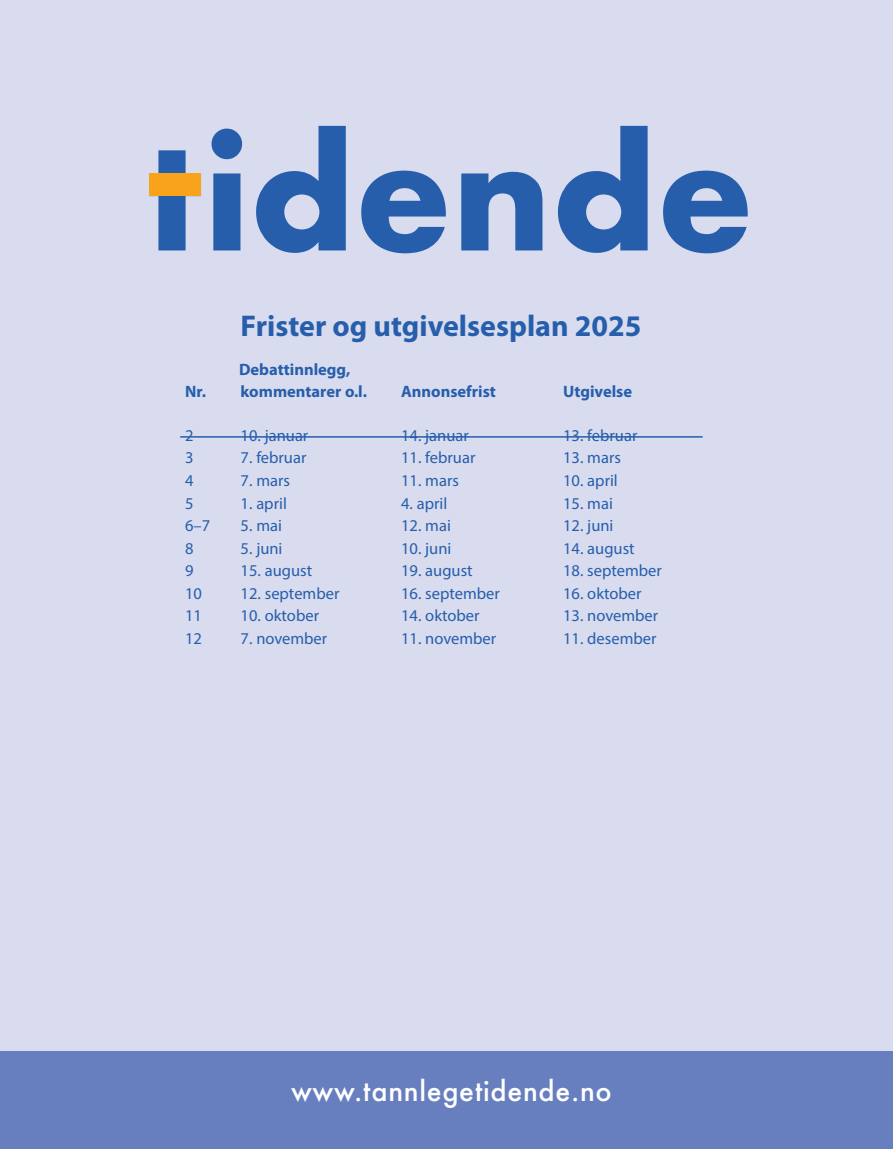
<style>
.page{position:relative;width:893px;height:1149px;background:#fff}
.page>*{position:absolute;margin:0;border:0;box-sizing:border-box;transform-origin:0 0}
.t1{font:700 150px "Futura";color:#275eac}
.t2{font:700 30px "Myriad Pro";color:#275eac}
.t3{font:500 27px "Futura";letter-spacing:.025em;color:#fff}
.t4{font:16.5px "Myriad Pro";color:#275eac}
.t5{font:700 16.5px/21.6px "Myriad Pro";color:#275eac}
</style>
<div class="page">
<div style="left:1px;top:0;width:892px;height:1051px;background:#d8dcee"></div>
<div style="left:1px;top:1050px;width:892px;height:98px;background:#687fbf"></div>
<div style="left:149px;top:173px;width:52px;height:23px;background:#f9a31b"></div>
<hr style="left:180px;top:436px;width:523px;height:1px;background:#275eac">
<h1 class="t1" style="left:146px;top:85px;width:609px">tidende</h1>
<h2 class="t2" style="left:241px;top:308px;width:402px">Frister og utgivelsesplan 2025</h2>
<p class="t5" style="left:185px;top:359px;width:183px;text-indent:54px">Debattinnlegg,<br>Nr. kommentarer o.l.</p>
<p class="t5" style="left:401px;top:380px;width:96px">Annonsefrist</p>
<p class="t5" style="left:563px;top:380px;width:71px">Utgivelse</p>
<p class="t4" style="left:185px;top:425px;width:10px">2</p>
<p class="t4" style="left:241px;top:425px;width:69px">10. januar</p>
<p class="t4" style="left:401px;top:425px;width:69px">14. januar</p>
<p class="t4" style="left:563px;top:425px;width:76px">13. februar</p>
<p class="t4" style="left:185px;top:447px;width:10px">3</p>
<p class="t4" style="left:241px;top:447px;width:67px">7. februar</p>
<p class="t4" style="left:401px;top:447px;width:76px">11. februar</p>
<p class="t4" style="left:563px;top:447px;width:59px">13. mars</p>
<p class="t4" style="left:185px;top:470px;width:10px">4</p>
<p class="t4" style="left:241px;top:470px;width:51px">7. mars</p>
<p class="t4" style="left:401px;top:470px;width:59px">11. mars</p>
<p class="t4" style="left:563px;top:470px;width:56px">10. april</p>
<p class="t4" style="left:185px;top:492px;width:10px">5</p>
<p class="t4" style="left:241px;top:492px;width:48px">1. april</p>
<p class="t4" style="left:401px;top:492px;width:48px">4. april</p>
<p class="t4" style="left:563px;top:492px;width:51px">15. mai</p>
<p class="t4" style="left:185px;top:515px;width:27px">6–7</p>
<p class="t4" style="left:241px;top:515px;width:43px">5. mai</p>
<p class="t4" style="left:401px;top:515px;width:51px">12. mai</p>
<p class="t4" style="left:563px;top:515px;width:52px">12. juni</p>
<p class="t4" style="left:185px;top:537px;width:10px">8</p>
<p class="t4" style="left:241px;top:537px;width:43px">5. juni</p>
<p class="t4" style="left:401px;top:537px;width:52px">10. juni</p>
<p class="t4" style="left:563px;top:537px;width:73px">14. august</p>
<p class="t4" style="left:185px;top:560px;width:10px">9</p>
<p class="t4" style="left:241px;top:560px;width:73px">15. august</p>
<p class="t4" style="left:401px;top:560px;width:73px">19. august</p>
<p class="t4" style="left:563px;top:560px;width:100px">18. september</p>
<p class="t4" style="left:185px;top:582px;width:18px">10</p>
<p class="t4" style="left:241px;top:582px;width:100px">12. september</p>
<p class="t4" style="left:401px;top:582px;width:100px">16. september</p>
<p class="t4" style="left:563px;top:582px;width:80px">16. oktober</p>
<p class="t4" style="left:185px;top:605px;width:18px">11</p>
<p class="t4" style="left:241px;top:605px;width:80px">10. oktober</p>
<p class="t4" style="left:401px;top:605px;width:80px">14. oktober</p>
<p class="t4" style="left:563px;top:605px;width:97px">13. november</p>
<p class="t4" style="left:185px;top:627px;width:18px">12</p>
<p class="t4" style="left:241px;top:627px;width:88px">7. november</p>
<p class="t4" style="left:401px;top:627px;width:97px">11. november</p>
<p class="t4" style="left:563px;top:627px;width:95px">11. desember</p>
<h3 class="t3" style="left:291px;top:1072px;width:322px">www.tannlegetidende.no</h3>
</div>
